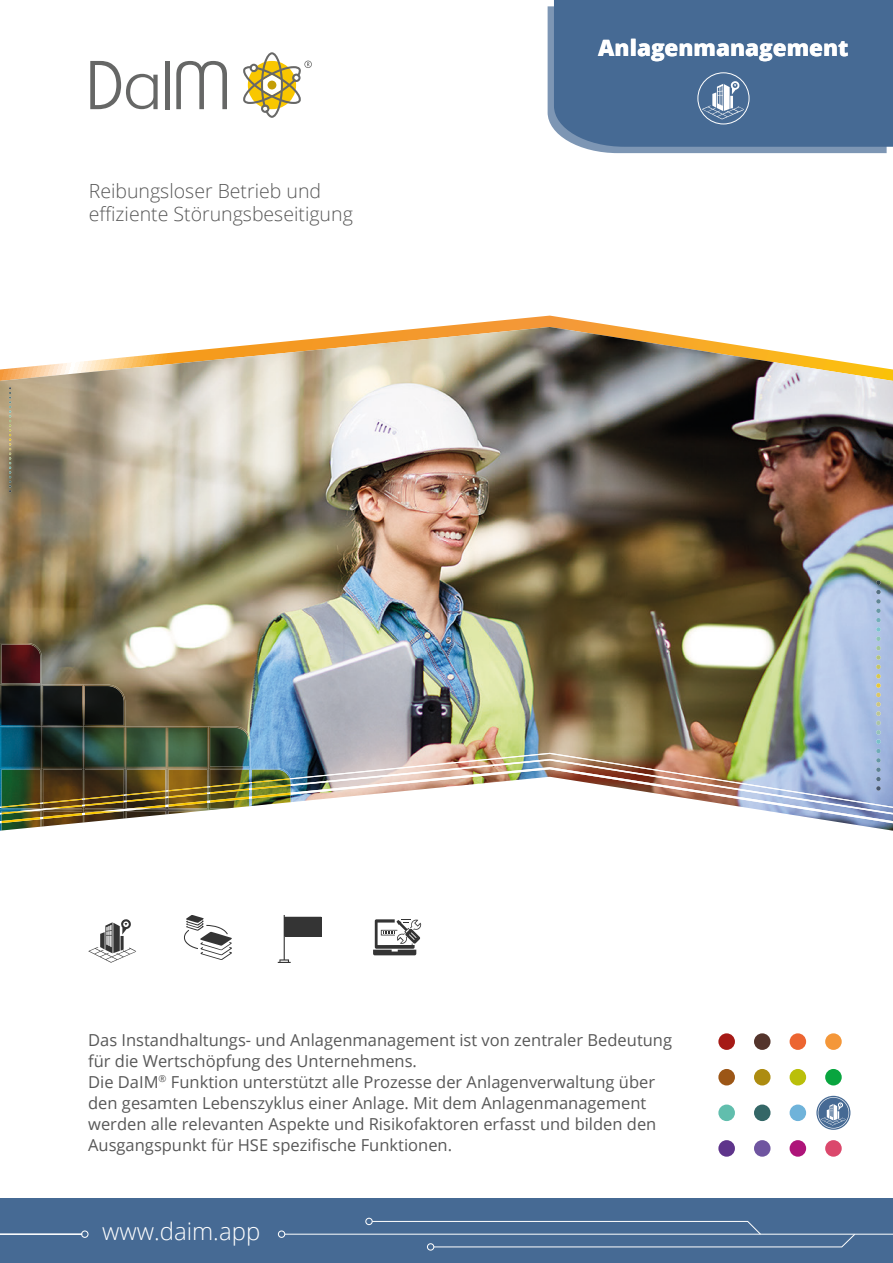
<style>
.page{position:relative;width:893px;height:1263px;background:#fff}
.page>*{position:absolute;margin:0;border:0;box-sizing:border-box;transform-origin:0 0}
.t1{font:300 24px "Open Sans";color:#fff}
.t2{font:800 22.5px "Open Sans";color:#fff}
.t3{font:300 19.5px/23.4px "Open Sans";color:#585858}
.t4{font:16.5px/21px "Open Sans";color:#585858}
</style>
<div class="page">
<svg style="left:90px;top:52px;width:222px;height:66px"></svg>
<img style="left:0;top:327px;width:893px;height:426px">
<svg style="left:9px;top:387px;width:2px;height:105px"></svg>
<svg style="left:876px;top:580px;width:5px;height:173px"></svg>
<svg style="left:787px;top:814px;width:106px;height:9px"></svg>
<svg style="left:749px;top:808px;width:144px;height:6px"></svg>
<img style="left:250px;top:753px;width:643px;height:55px">
<img style="left:0;top:643px;width:42px;height:135px">
<img style="left:1px;top:644px;width:39px;height:39px">
<img style="left:42px;top:685px;width:83px;height:41px">
<img style="left:85px;top:686px;width:39px;height:39px">
<img style="left:1px;top:728px;width:39px;height:39px">
<img style="left:42px;top:728px;width:41px;height:50px">
<img style="left:83px;top:726px;width:167px;height:42px">
<img style="left:127px;top:728px;width:39px;height:39px">
<img style="left:168px;top:728px;width:39px;height:39px">
<img style="left:209px;top:728px;width:41px;height:50px">
<img style="left:1px;top:769px;width:39px;height:9px">
<img style="left:83px;top:768px;width:42px;height:10px">
<img style="left:125px;top:768px;width:42px;height:10px">
<img style="left:167px;top:768px;width:42px;height:10px">
<img style="left:210px;top:769px;width:39px;height:9px">
<img style="left:250px;top:768px;width:41px;height:10px">
<img style="left:0;top:778px;width:292px;height:53px">
<svg style="left:816px;top:1096px;width:34px;height:34px"></svg>
<svg style="left:818px;top:1097px;width:31px;height:31px"></svg>
<div style="left:718px;top:1033px;width:17px;height:17px;background:#a61a16;border-radius:50%"></div>
<div style="left:754px;top:1033px;width:16px;height:17px;background:#54342c;border-radius:50%"></div>
<div style="left:790px;top:1033px;width:16px;height:17px;background:#ec6531;border-radius:50%"></div>
<div style="left:825px;top:1033px;width:17px;height:17px;background:#f49739;border-radius:50%"></div>
<div style="left:718px;top:1069px;width:17px;height:16px;background:#9c5616;border-radius:50%"></div>
<div style="left:754px;top:1069px;width:16px;height:16px;background:#ad8c10;border-radius:50%"></div>
<div style="left:790px;top:1069px;width:16px;height:16px;background:#babf0a;border-radius:50%"></div>
<div style="left:825px;top:1069px;width:17px;height:16px;background:#09a53f;border-radius:50%"></div>
<div style="left:718px;top:1104px;width:17px;height:17px;background:#61bead;border-radius:50%"></div>
<div style="left:754px;top:1104px;width:16px;height:17px;background:#346767;border-radius:50%"></div>
<div style="left:790px;top:1104px;width:16px;height:17px;background:#6fb3da;border-radius:50%"></div>
<div style="left:718px;top:1140px;width:17px;height:17px;background:#5e348b;border-radius:50%"></div>
<div style="left:754px;top:1140px;width:16px;height:17px;background:#6f55a0;border-radius:50%"></div>
<div style="left:790px;top:1140px;width:16px;height:17px;background:#ae1479;border-radius:50%"></div>
<div style="left:825px;top:1140px;width:17px;height:17px;background:#db486c;border-radius:50%"></div>
<svg style="left:548px;top:6px;width:339px;height:147px;background:#8fa4be"></svg>
<div style="left:554px;top:0;width:339px;height:147px;background:#466a94"></div>
<div style="left:695px;top:70px;width:57px;height:57px;background:#466a94;border-radius:50%"></div>
<svg style="left:697px;top:72px;width:53px;height:52px"></svg>
<svg style="left:88px;top:919px;width:48px;height:44px"></svg>
<svg style="left:184px;top:915px;width:48px;height:45px"></svg>
<svg style="left:278px;top:915px;width:43px;height:48px"></svg>
<div style="left:285px;top:917px;width:36px;height:19px;background:#343434"></div>
<svg style="left:373px;top:919px;width:48px;height:36px"></svg>
<div style="left:0;top:1198px;width:893px;height:65px;background:#466a94"></div>
<hr style="left:0;top:1233px;width:82px;height:2px;background:#fff">
<hr style="left:285px;top:1234px;width:608px;height:1px;background:#fff">
<div style="left:278px;top:1230px;width:7px;height:8px;border:1px solid #fff;border-radius:50%"></div>
<div style="left:365px;top:1218px;width:8px;height:7px;border:1px solid #fff;border-radius:50%"></div>
<svg style="left:371px;top:1220px;width:485px;height:28px"></svg>
<div style="left:427px;top:1243px;width:7px;height:7px;border:1px solid #fff;border-radius:50%"></div>
<div style="left:81px;top:1230px;width:8px;height:8px;border:1px solid #fff;border-radius:50%"></div>
<p class="t3" style="left:89px;top:179px;width:266px">Reibungsloser Betrieb und effiziente Störungsbeseitigung</p>
<h2 class="t2" style="left:598px;top:31px;width:252px">Anlagenmanagement</h2>
<p class="t4" style="left:88px;top:1029px;width:585px">Das Instandhaltungs- und Anlagenmanagement ist von zentraler Bedeutung für die Wertschöpfung des Unternehmens.<br>Die DaIM<sup>®</sup> Funktion unterstützt alle Prozesse der Anlagenverwaltung über den gesamten Lebenszyklus einer Anlage. Mit dem Anlagenmanagement werden alle relevanten Aspekte und Risikofaktoren erfasst und bilden den Ausgangspunkt für HSE spezifische Funktionen.</p>
<h1 class="t1" style="left:102px;top:1215px;width:160px">www.daim.app</h1>
</div>
